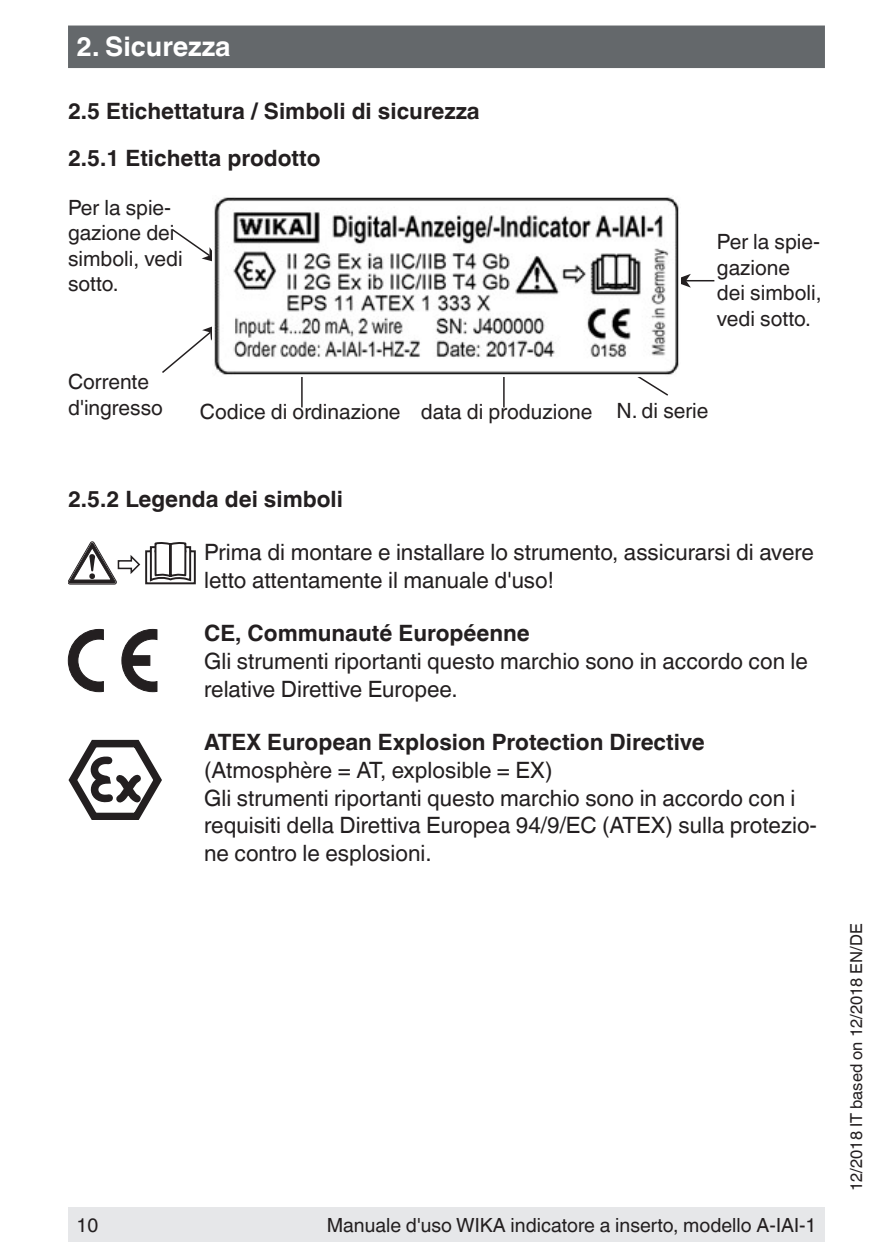
<style>
.page{position:relative;width:893px;height:1259px;background:#fff}
.page>*{position:absolute;margin:0;border:0;box-sizing:border-box;transform-origin:0 0}
.t1{font:700 27px "Helvetica World";color:#fff}
.t2{font:22.5px/27.6px "Helvetica World";color:#231f20}
.t3{font:700 22.5px/47.4px "Helvetica World";color:#231f20}
.t4{font:21px/25.5px "Helvetica World";color:#231f20}
.t5{font:19.5px "Helvetica World";color:#231f20}
.t6{font:16.5px "Helvetica World";color:#231f20}
</style>
<div class="page">
<div style="left:68px;top:1208px;width:757px;height:34px;background:#e6e7e9"></div>
<div style="left:68px;top:26px;width:757px;height:42px;background:#64686b"></div>
<svg style="left:681px;top:274px;width:33px;height:14px"></svg>
<svg style="left:172px;top:229px;width:40px;height:33px"></svg>
<svg style="left:162px;top:326px;width:50px;height:47px"></svg>
<hr style="left:503px;top:371px;width:2px;height:36px;background:#231f20">
<hr style="left:301px;top:371px;width:2px;height:36px;background:#231f20">
<svg style="left:637px;top:377px;width:31px;height:19px"></svg>
<img style="left:214px;top:197px;width:465px;height:179px">
<svg style="left:68px;top:542px;width:128px;height:42px"></svg>
<svg style="left:68px;top:629px;width:36px;height:63px"></svg>
<svg style="left:122px;top:629px;width:35px;height:63px"></svg>
<svg style="left:68px;top:739px;width:94px;height:81px"></svg>
<p class="t1" style="left:77px;top:31px;width:156px">2. Sicurezza</p>
<p class="t3" style="left:68px;top:87px;width:413px">2.5 Etichettatura / Simboli di sicurezza<br>2.5.1 Etichetta prodotto</p>
<p class="t4" style="left:68px;top:195px;width:116px">Per la spie&shy;gazione dei simboli, vedi sotto.</p>
<p class="t4" style="left:717px;top:229px;width:106px">Per la spie&shy;gazione dei simboli, vedi sotto.</p>
<p class="t4" style="left:68px;top:369px;width:96px">Corrente d'ingresso</p>
<p class="t4" style="left:200px;top:399px;width:510px">Codice di ordinazione data di produzione N. di serie</p>
<p class="t3" style="left:68px;top:475px;width:277px">2.5.2 Legenda dei simboli</p>
<p class="t2" style="left:204px;top:539px;width:611px">Prima di montare e installare lo strumento, assicurarsi di avere letto attentamente il manuale d'uso!</p>
<p class="t3" style="left:204px;top:610px;width:327px">CE, Communauté Européenne</p>
<p class="t2" style="left:204px;top:647px;width:605px">Gli strumenti riportanti questo marchio sono in accordo con le relative Direttive Europee.</p>
<p class="t3" style="left:204px;top:718px;width:502px">ATEX European Explosion Protection Directive</p>
<p class="t2" style="left:204px;top:756px;width:614px">(Atmosphère = AT, explosible = EX)<br>Gli strumenti riportanti questo marchio sono in accordo con i requisiti della Direttiva Europea 94/9/EC (ATEX) sulla protezio&shy;ne contro le esplosioni.</p>
<p class="t5" style="left:77px;top:1213px;width:23px">10</p>
<p class="t5" style="left:327px;top:1213px;width:491px">Manuale d'uso WIKA indicatore a inserto, modello A-IAI-1</p>
<p class="t6" style="left:847px;top:1191px;width:269px;rotate:-90deg">12/2018 IT based on 12/2018 EN/DE</p>
</div>
